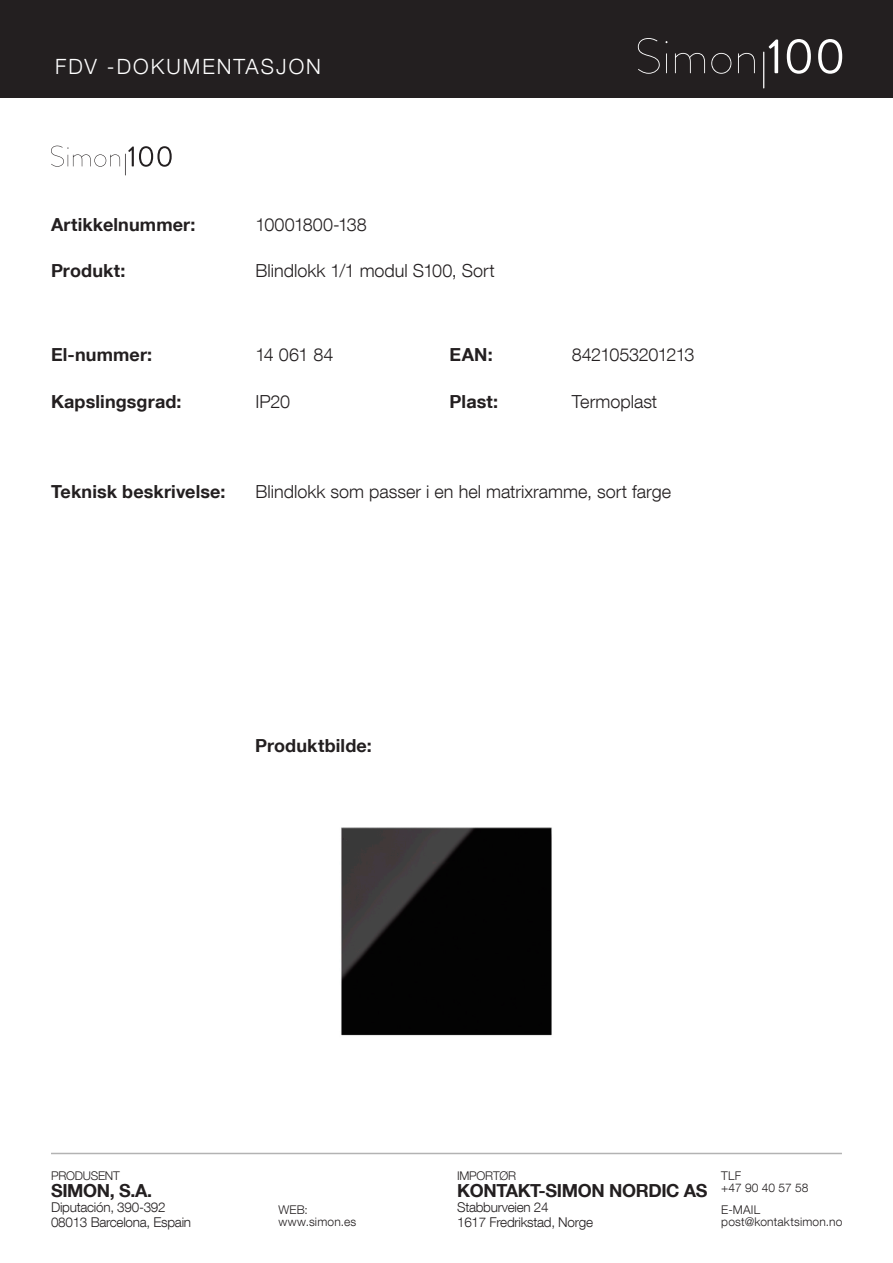
<style>
.page{position:relative;width:893px;height:1263px;background:#fff}
.page>*{position:absolute;margin:0;border:0;box-sizing:border-box;transform-origin:0 0}
.t1{font:300 21px "Helvetica Neue LT Com";letter-spacing:.095em;color:#fff}
.t2{font:300 18px "Helvetica Neue LT Com";color:#231f20}
.t3{font:700 18px "Helvetica Neue LT Com";letter-spacing:.005em;color:#231f20}
.t4{font:700 18px "Helvetica Neue LT Com";letter-spacing:-.02em;color:#231f20}
.t5{font:300 18px "Helvetica Neue LT Com";letter-spacing:-.035em;color:#231f20}
.t6{font:300 13.5px/15px "Helvetica Neue LT Com";letter-spacing:-.02em;color:#231f20}
.t7{font:300 12px/12px "Helvetica Neue LT Com";letter-spacing:.01em;color:#231f20}
.t8{font:300 12px "Helvetica Neue LT Com";letter-spacing:-.02em;color:#231f20}
</style>
<div class="page">
<div style="left:0;top:0;width:893px;height:98px;background:#231f20"></div>
<svg style="left:638px;top:38px;width:29px;height:36px"></svg>
<svg style="left:675px;top:53px;width:30px;height:20px"></svg>
<svg style="left:711px;top:53px;width:20px;height:21px"></svg>
<svg style="left:738px;top:53px;width:17px;height:20px"></svg>
<svg style="left:768px;top:40px;width:10px;height:33px"></svg>
<svg style="left:787px;top:39px;width:24px;height:35px"></svg>
<svg style="left:818px;top:39px;width:24px;height:35px"></svg>
<hr style="left:763px;top:52px;width:1px;height:36px;background:#fff">
<hr style="left:51px;top:1153px;width:791px;height:1px;background:#b3b3b3">
<svg style="left:51px;top:146px;width:121px;height:29px"></svg>
<img style="left:341px;top:827px;width:211px;height:209px">
<p class="t1" style="left:55px;top:53px;width:267px">FDV -DOKUMENTASJON</p>
<p class="t3" style="left:51px;top:213px;width:146px">Artikkelnummer:</p>
<p class="t3" style="left:51px;top:259px;width:76px">Produkt:</p>
<p class="t2" style="left:255px;top:213px;width:113px">10001800-138</p>
<p class="t2" style="left:255px;top:260px;width:241px">Blindlokk 1/1 modul S100, Sort</p>
<p class="t3" style="left:51px;top:343px;width:103px">El-nummer:</p>
<p class="t3" style="left:51px;top:390px;width:132px">Kapslingsgrad:</p>
<p class="t3" style="left:450px;top:390px;width:50px">Plast:</p>
<p class="t3" style="left:450px;top:343px;width:45px">EAN:</p>
<p class="t2" style="left:255px;top:344px;width:79px">14 061 84</p>
<p class="t2" style="left:255px;top:390px;width:36px">IP20</p>
<p class="t2" style="left:572px;top:390px;width:87px">Termoplast</p>
<p class="t5" style="left:572px;top:344px;width:124px">8421053201213</p>
<p class="t3" style="left:51px;top:480px;width:176px">Teknisk beskrivelse:</p>
<p class="t2" style="left:255px;top:481px;width:417px">Blindlokk som passer i en hel matrixramme, sort farge</p>
<p class="t3" style="left:255px;top:734px;width:118px">Produktbilde:</p>
<p class="t8" style="left:51px;top:1168px;width:70px">PRODUSENT</p>
<p class="t3" style="left:51px;top:1179px;width:103px">SIMON, S.A.</p>
<p class="t6" style="left:51px;top:1199px;width:142px">Diputación, 390-392<br>08013 Barcelona, Espain</p>
<p class="t8" style="left:457px;top:1168px;width:61px">IMPORTØR</p>
<p class="t4" style="left:457px;top:1179px;width:252px">KONTAKT-SIMON NORDIC AS</p>
<p class="t6" style="left:457px;top:1199px;width:137px">Stabburveien 24<br>1617 Fredrikstad, Norge</p>
<p class="t7" style="left:721px;top:1169px;width:89px">TLF<br>+47 90 40 57 58</p>
<p class="t7" style="left:279px;top:1203px;width:79px">WEB: www.simon.es</p>
<p class="t7" style="left:721px;top:1203px;width:123px">E-MAIL post@kontaktsimon.no</p>
</div>
